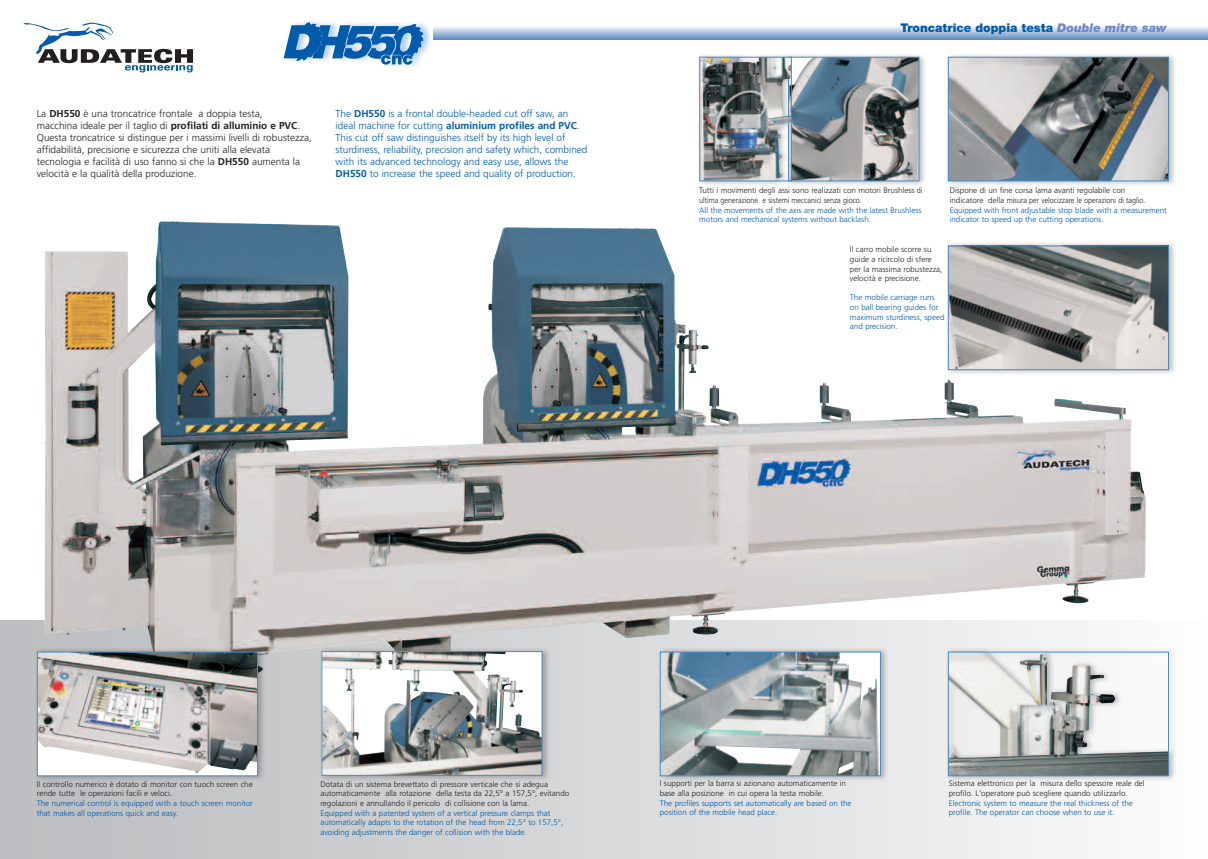
<style>
.page{position:relative;width:1208px;height:859px;background:#fff}
.page>*{position:absolute;margin:0;border:0;box-sizing:border-box;transform-origin:0 0}
.t1{font:900 12px "Helvetica Neue";color:#015aaa}
.t2{font:300 10px/12px "Frutiger";color:#231f20}
.t3{font:300 10px/12px "Frutiger";color:#015aaa}
.t4{font:300 8px/9.6px "Frutiger";color:#231f20}
.t5{font:300 8px/9.6px "Frutiger";color:#015aaa}
.s1{font-weight:700}
.s2{font-style:italic;color:#6d88c5}
</style>
<div class="page">
<svg style="left:434px;top:27px;width:774px;height:13px;background:#a1bddb"></svg>
<div style="left:0;top:621px;width:1208px;height:238px;background:linear-gradient(to right,#b9babd,#fbfbfc)"></div>
<img style="left:44px;top:222px;width:1102px;height:454px">
<div style="left:945px;top:241px;width:232px;height:135px;background:#231f20;opacity:.3"></div>
<img style="left:949px;top:247px;width:218px;height:121px">
<div style="left:947px;top:245px;width:222px;height:125px;border:1px solid #4a89be"></div>
<div style="left:945px;top:647px;width:232px;height:135px;background:#231f20;opacity:.3"></div>
<img style="left:949px;top:653px;width:218px;height:121px">
<div style="left:947px;top:651px;width:222px;height:125px;border:1px solid #4a89be"></div>
<div style="left:657px;top:647px;width:232px;height:135px;background:#231f20;opacity:.3"></div>
<img style="left:662px;top:653px;width:217px;height:121px">
<div style="left:660px;top:651px;width:221px;height:125px;border:1px solid #4a89be"></div>
<div style="left:34px;top:647px;width:232px;height:135px;background:#231f20;opacity:.3"></div>
<img style="left:39px;top:653px;width:217px;height:120px">
<div style="left:37px;top:651px;width:221px;height:125px;border:1px solid #4a89be"></div>
<div style="left:319px;top:646px;width:232px;height:136px;background:#231f20;opacity:.3"></div>
<img style="left:323px;top:653px;width:217px;height:121px">
<div style="left:321px;top:651px;width:221px;height:125px;border:1px solid #4a89be"></div>
<div style="left:696px;top:52px;width:231px;height:136px;background:#231f20;opacity:.3"></div>
<img style="left:792px;top:59px;width:125px;height:120px">
<div style="left:788px;top:57px;width:131px;height:124px;border:1px solid #4a89be"></div>
<img style="left:701px;top:59px;width:89px;height:120px">
<div style="left:699px;top:57px;width:93px;height:124px;border:1px solid #4a89be"></div>
<div style="left:945px;top:52px;width:232px;height:136px;background:#231f20;opacity:.3"></div>
<img style="left:949px;top:59px;width:218px;height:120px">
<div style="left:947px;top:57px;width:222px;height:124px;border:1px solid #4a89be"></div>
<svg style="left:23px;top:23px;width:170px;height:49px"></svg>
<div style="left:284px;top:18px;width:149px;height:52px;background:#015aaa;opacity:.3"></div>
<svg style="left:283px;top:22px;width:140px;height:43px"></svg>
<p class="t2" style="left:37px;top:108px;width:276px">La <span class="s1">DH550</span> è una troncatrice frontale a doppia testa,<br>macchina ideale per il taglio di <span class="s1">profilati di alluminio e PVC</span>.<br>Questa troncatrice si distingue per i massimi livelli di robustezza, affidabilità, precisione e sicurezza che uniti alla elevata tecnologia e facilità di uso fanno si che la <span class="s1">DH550</span> aumenta la velocità e la qualità della produzione.</p>
<p class="t3" style="left:335px;top:108px;width:253px">The <span class="s1">DH550</span> is a frontal double-headed cut off saw, an ideal machine for cutting <span class="s1">aluminium profiles and PVC</span>.<br>This cut off saw distinguishes itself by its high level of sturdiness, reliability, precision and safety which, combined with its advanced technology and easy use, allows the <span class="s1">DH550</span> to increase the speed and quality of production.</p>
<h1 class="t1" style="left:900px;top:21px;width:268px">Troncatrice doppia testa <span class="s2">Double mitre saw</span></h1>
<p class="t4" style="left:699px;top:186px;width:225px">Tutti i movimenti degli assi sono realizzati con motori Brushless di ultima generazione e sistemi meccanici senza gioco.</p>
<p class="t5" style="left:699px;top:205px;width:224px">All the movements of the axis are made with the latest Brushless motors and mechanical systems without backlash.</p>
<p class="t4" style="left:949px;top:186px;width:197px">Dispone di un fine corsa lama avanti regolabile con indicatore della misura per velocizzare le operazioni di taglio.</p>
<p class="t5" style="left:949px;top:205px;width:219px">Equipped with front adjustable stop blade with a measurement indicator to speed up the cutting operations.</p>
<p class="t4" style="left:850px;top:245px;width:94px">Il carro mobile scorre su guide a ricircolo di sfere per la massima robustezza, velocità e precisione.</p>
<p class="t5" style="left:850px;top:293px;width:96px">The mobile carriage runs on ball bearing guides for maximum sturdiness, speed and precision.</p>
<p class="t4" style="left:37px;top:779px;width:217px">Il controllo numerico è dotato di monitor con tuoch screen che rende tutte le operazioni facili e veloci.</p>
<p class="t5" style="left:37px;top:798px;width:217px">The numerical control is equipped with a touch screen monitor that makes all operations quick and easy.</p>
<p class="t4" style="left:320px;top:779px;width:250px">Dotata di un sistema brevettato di pressore verticale che si adegua automaticamente alla rotazione della testa da 22,5° a 157,5°, evitando regolazioni e annullando il pericolo di collisione con la lama.</p>
<p class="t5" style="left:320px;top:808px;width:244px">Equipped with a patented system of a vertical pressure clamps that automatically adapts to the rotation of the head from 22,5° to 157,5°, avoiding adjustments the danger of collision with the blade.</p>
<p class="t4" style="left:660px;top:779px;width:188px">I supporti per la barra si azionano automaticamente in base alla posizione in cui opera la testa mobile.</p>
<p class="t5" style="left:660px;top:798px;width:193px">The profiles supports set automatically are based on the position of the mobile head place.</p>
<p class="t4" style="left:948px;top:779px;width:197px">Sistema elettronico per la misura dello spessore reale del profilo. L’operatore può scegliere quando utilizzarlo.</p>
<p class="t5" style="left:948px;top:798px;width:186px">Electronic system to measure the real thickness of the profile. The operator can choose when to use it.</p>
</div>
